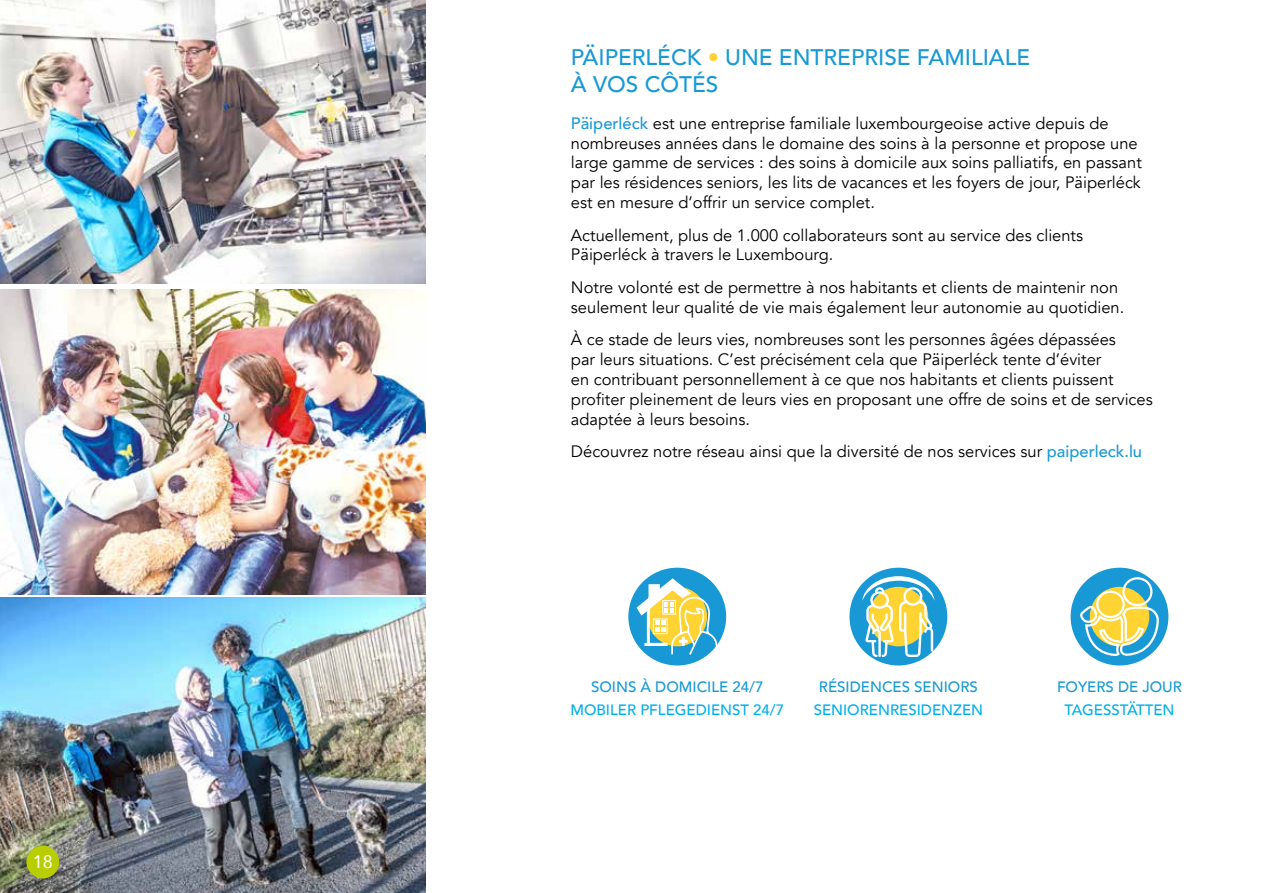
<style>
.page{position:relative;width:1263px;height:893px;background:#fff}
.page>*{position:absolute;margin:0;border:0;box-sizing:border-box;transform-origin:0 0}
.t1{font:500 22.5px/27px "Avenir";color:#1899d6}
.t2{font:18px "Avenir";color:#fff}
.t3{font:16.5px/19.8px "Avenir";color:#000}
.t4{font:500 15px "Avenir";color:#00b0e9}
.t5{font:500 15px "Avenir";color:#1899d6}
.s1{color:#ffd332}
.s2{font-weight:500;color:#1899d6}
</style>
<div class="page">
<img style="left:0;top:0;width:425px;height:284px">
<img style="left:0;top:289px;width:425px;height:305px">
<img style="left:0;top:597px;width:425px;height:296px">
<div style="left:628px;top:568px;width:98px;height:97px;background:#1899d6;border-radius:50%"></div>
<svg style="left:637px;top:578px;width:80px;height:77px"></svg>
<div style="left:849px;top:568px;width:98px;height:97px;background:#1899d6;border-radius:50%"></div>
<svg style="left:862px;top:576px;width:72px;height:81px"></svg>
<div style="left:1070px;top:568px;width:98px;height:97px;background:#1899d6;border-radius:50%"></div>
<svg style="left:1090px;top:587px;width:59px;height:59px"></svg>
<div style="left:1122px;top:577px;width:30px;height:29px;border:2px solid #fff;border-radius:50%"></div>
<div style="left:1096px;top:590px;width:29px;height:28px;border:2px solid #fff;border-radius:50%"></div>
<svg style="left:1078px;top:603px;width:83px;height:54px"></svg>
<div style="left:27px;top:846px;width:32px;height:32px;background:#b9ce00;border-radius:50%"></div>
<p class="t2" style="left:33px;top:847px;width:22px">18</p>
<h1 class="t1" style="left:571px;top:42px;width:461px">PÄIPERLÉCK <span class="s1">•</span> UNE ENTREPRISE FAMILIALE<br>À VOS CÔTÉS</h1>
<p class="t3" style="left:571px;top:114px;width:572px"><span class="s2">Päiperléck</span> est une entreprise familiale luxembourgeoise active depuis de nombreuses années dans le domaine des soins à la personne et propose une large gamme de services : des soins à domicile aux soins palliatifs, en passant par les résidences seniors, les lits de vacances et les foyers de jour, Päiperléck est en mesure d’offrir un service complet.</p>
<p class="t3" style="left:571px;top:225px;width:514px">Actuellement, plus de 1.000 collaborateurs sont au service des clients<br>Päiperléck à travers le Luxembourg.</p>
<p class="t3" style="left:571px;top:278px;width:555px">Notre volonté est de permettre à nos habitants et clients de maintenir non seulement leur qualité de vie mais également leur autonomie au quotidien.</p>
<p class="t3" style="left:571px;top:330px;width:583px">À ce stade de leurs vies, nombreuses sont les personnes âgées dépassées<br>par leurs situations. C’est précisément cela que Päiperléck tente d’éviter<br>en contribuant personnellement à ce que nos habitants et clients puissent profiter pleinement de leurs vies en proposant une offre de soins et de services adaptée à leurs besoins.</p>
<p class="t3" style="left:571px;top:442px;width:573px">Découvrez notre réseau ainsi que la diversité de nos services sur <span class="s2">paiperleck.lu</span></p>
<p class="t5" style="left:591px;top:674px;width:174px">SOINS À DOMICILE 24/7</p>
<p class="t4" style="left:570px;top:696px;width:215px">MOBILER PFLEGEDIENST 24/7</p>
<p class="t5" style="left:819px;top:674px;width:160px">RÉSIDENCES SENIORS</p>
<p class="t4" style="left:814px;top:696px;width:171px">SENIORENRESIDENZEN</p>
<p class="t5" style="left:1057px;top:674px;width:126px">FOYERS DE JOUR</p>
<p class="t4" style="left:1064px;top:696px;width:112px">TAGESSTÄTTEN</p>
</div>
